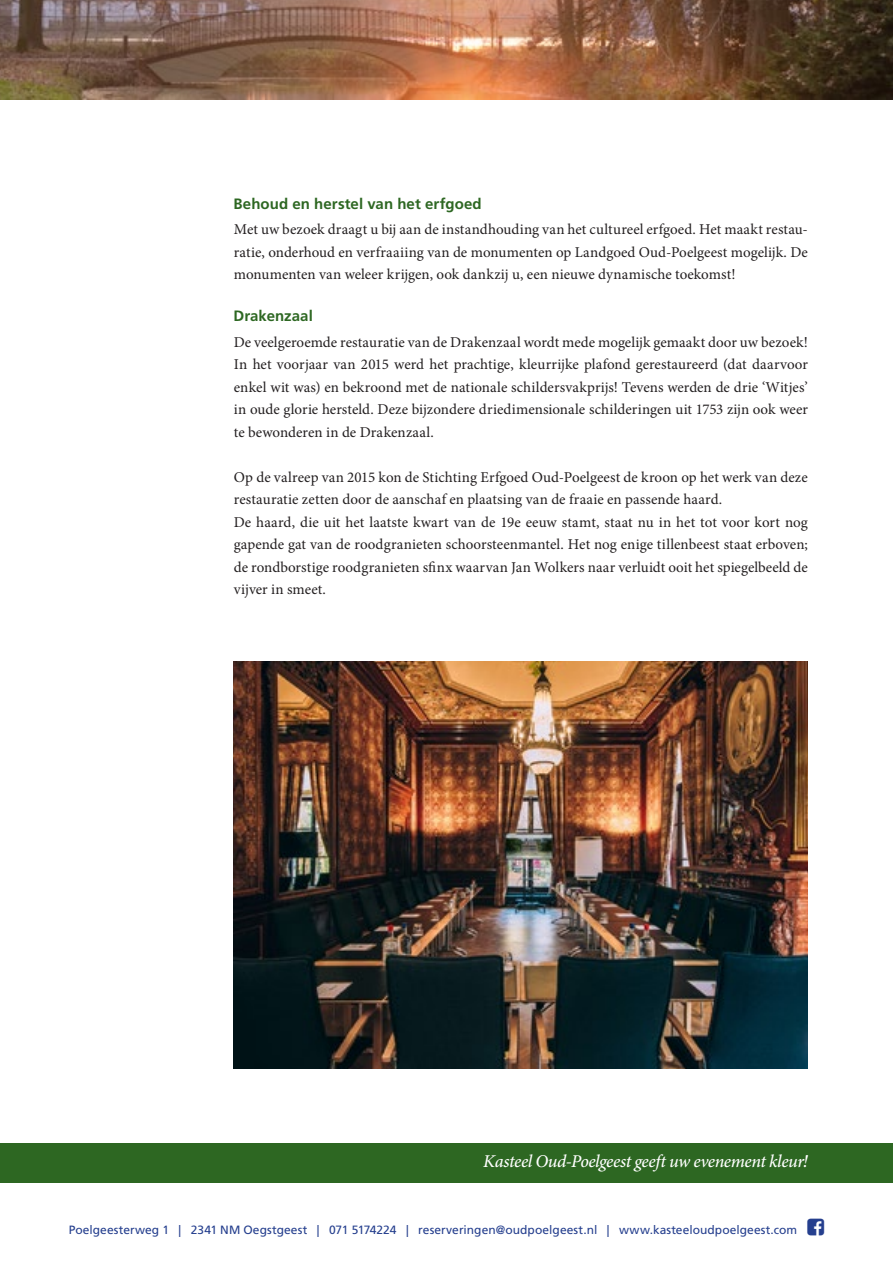
<style>
.page{position:relative;width:893px;height:1263px;background:#fff}
.page>*{position:absolute;margin:0;border:0;box-sizing:border-box;transform-origin:0 0}
.t1{font:italic 500 18px "Minion Pro";letter-spacing:-.025em;color:#fff}
.t2{font:15px/22.5px "Minion Pro";letter-spacing:.005em;color:#231f20;text-align:justify}
.t3{font:700 15px "Frutiger LT Std";letter-spacing:.005em;color:#2d6722}
.t4{font:12px "Frutiger LT Std";letter-spacing:.005em;color:#253f8e}
</style>
<div class="page">
<img style="left:234px;top:662px;width:574px;height:406px">
<img style="left:0;top:0;width:893px;height:99px">
<div style="left:0;top:1143px;width:893px;height:39px;background:#2d6722"></div>
<p class="t3" style="left:234px;top:194px;width:250px">Behoud en herstel van het erfgoed</p>
<p class="t2" style="left:234px;top:218px;width:576px">Met uw bezoek draagt u bij aan de instandhouding van het cultureel erfgoed. Het maakt restau&shy;ratie, onderhoud en verfraaiing van de monumenten op Landgoed Oud-Poelgeest mogelijk. De monumenten van weleer krijgen, ook dankzij u, een nieuwe dynamische toekomst!</p>
<p class="t3" style="left:234px;top:307px;width:81px">Drakenzaal</p>
<p class="t2" style="left:234px;top:331px;width:576px">De veelgeroemde restauratie van de Drakenzaal wordt mede mogelijk gemaakt door uw bezoek!<br>In het voorjaar van 2015 werd het prachtige, kleurrijke plafond gerestaureerd (dat daarvoor enkel wit was) en bekroond met de nationale schildersvakprijs! Tevens werden de drie ‘Witjes’ in oude glorie hersteld. Deze bijzondere driedimensionale schilderingen uit 1753 zijn ook weer te bewonderen in de Drakenzaal.</p>
<p class="t2" style="left:234px;top:466px;width:576px;text-align:left">Op de valreep van 2015 kon de Stichting Erfgoed Oud-Poelgeest de kroon op het werk van deze restauratie zetten door de aanschaf en plaatsing van de fraaie en passende haard.<br>De haard, die uit het laatste kwart van de 19e eeuw stamt, staat nu in het tot voor kort nog gapende gat van de roodgranieten schoorsteenmantel. Het nog enige tillenbeest staat erboven; de rondborstige roodgranieten sfinx waarvan Jan Wolkers naar verluidt ooit het spiegelbeeld de vijver in smeet.</p>
<p class="t1" style="left:483px;top:1150px;width:326px">Kasteel Oud-Poelgeest geeft uw evenement kleur!</p>
<p class="t4" style="left:69px;top:1222px;width:730px">Poelgeesterweg 1 | 2341 NM Oegstgeest | 071 5174224 | reserveringen@oudpoelgeest.nl | www.kasteeloudpoelgeest.com</p>
</div>
